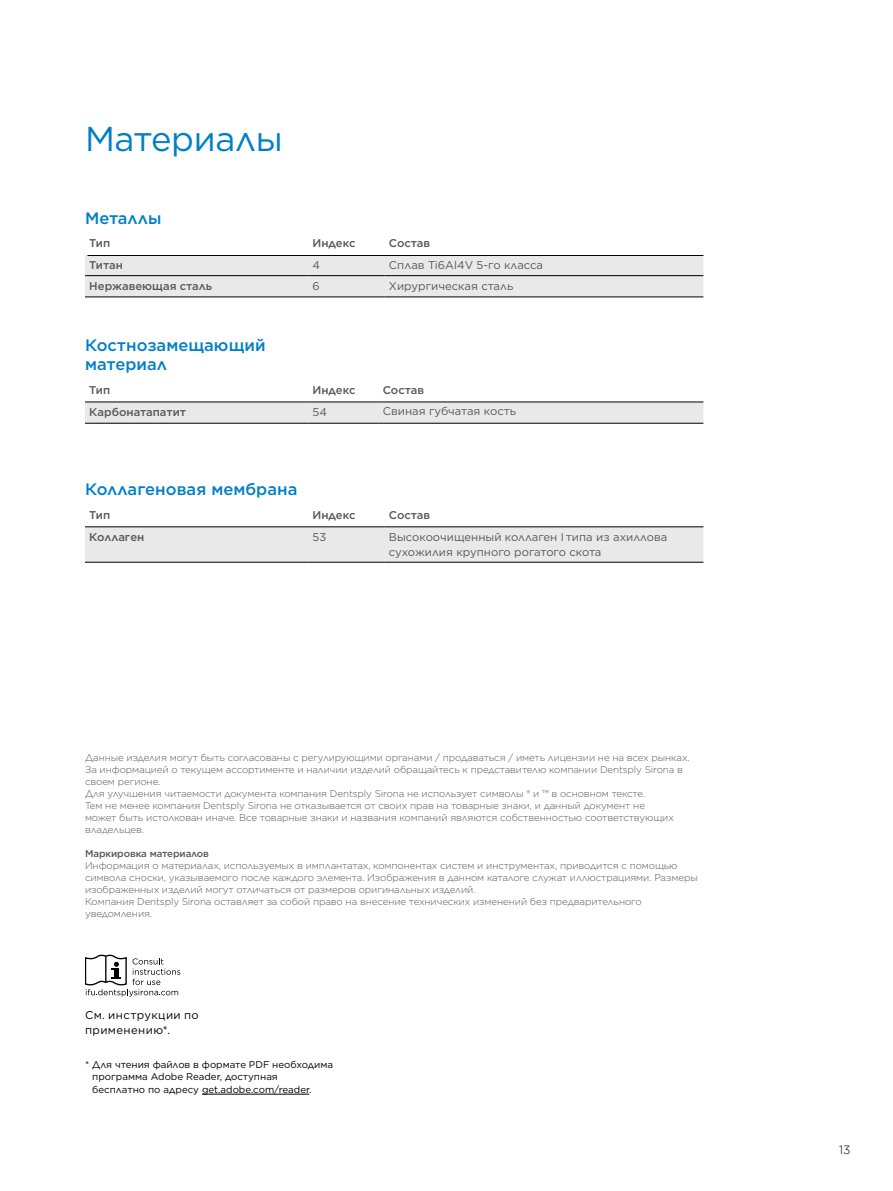
<style>
.page{position:relative;width:893px;height:1191px;background:#fff}
.page>*{position:absolute;margin:0;border:0;box-sizing:border-box;transform-origin:0 0}
.t1{font:34.5px "Gotham";letter-spacing:-.01em;color:#007fc6}
.t2{font:500 16.5px/19.5px "Gotham";letter-spacing:.005em;color:#007fc6}
.t3{font:300 12px "Gotham";color:#000}
.t4{font:11.25px/15px "Gotham";letter-spacing:.005em;color:#57575a}
.t5{font:500 11.25px "Gotham";letter-spacing:.005em;color:#57575a}
.t6{font:11.25px/15px "Gotham";letter-spacing:.035em;color:#000}
.t7{font:300 9.75px/12px "Gotham";letter-spacing:-.01em;color:#57575a}
.t8{font:9.75px/12.8px "Gotham";color:#000}
.t9{font:500 9.75px "Gotham";letter-spacing:-.01em;color:#57575a}
</style>
<div class="page">
<div style="left:85px;top:255px;width:618px;height:42px;background:#e9e9ea"></div>
<hr style="left:85px;top:297px;width:223px;height:1px;background:#000">
<hr style="left:308px;top:297px;width:77px;height:1px;background:#000">
<hr style="left:385px;top:297px;width:318px;height:1px;background:#000">
<hr style="left:85px;top:275px;width:223px;height:1px;background:#000">
<hr style="left:308px;top:275px;width:77px;height:1px;background:#000">
<hr style="left:385px;top:275px;width:318px;height:1px;background:#000">
<div style="left:85px;top:403px;width:618px;height:20px;background:#e9e9ea"></div>
<hr style="left:85px;top:402px;width:223px;height:1px;background:#000">
<hr style="left:308px;top:402px;width:70px;height:1px;background:#000">
<hr style="left:378px;top:402px;width:325px;height:1px;background:#000">
<hr style="left:85px;top:423px;width:223px;height:1px;background:#000">
<hr style="left:308px;top:423px;width:70px;height:1px;background:#000">
<hr style="left:378px;top:423px;width:325px;height:1px;background:#000">
<div style="left:85px;top:527px;width:618px;height:35px;background:#e9e9ea"></div>
<hr style="left:85px;top:526px;width:223px;height:1px;background:#000">
<hr style="left:308px;top:526px;width:77px;height:1px;background:#000">
<hr style="left:385px;top:526px;width:318px;height:1px;background:#000">
<hr style="left:85px;top:562px;width:223px;height:1px;background:#000">
<hr style="left:308px;top:562px;width:77px;height:1px;background:#000">
<hr style="left:385px;top:562px;width:318px;height:1px;background:#000">
<hr style="left:88px;top:255px;width:615px;height:1px;background:#000">
<hr style="left:202px;top:1093px;width:107px;height:1px;background:#000">
<svg style="left:85px;top:954px;width:95px;height:42px"></svg>
<h1 class="t1" style="left:85px;top:117px;width:199px">Материалы</h1>
<h2 class="t2" style="left:85px;top:208px;width:78px">Металлы</h2>
<p class="t5" style="left:89px;top:236px;width:22px">Тип</p>
<p class="t5" style="left:312px;top:236px;width:45px">Индекс</p>
<p class="t5" style="left:389px;top:236px;width:43px">Состав</p>
<p class="t5" style="left:89px;top:257px;width:35px">Титан</p>
<p class="t4" style="left:312px;top:257px;width:9px">4</p>
<p class="t4" style="left:389px;top:257px;width:156px">Сплав Ti6Al4V 5-го класса</p>
<p class="t5" style="left:89px;top:279px;width:124px">Нержавеющая сталь</p>
<p class="t4" style="left:312px;top:278px;width:9px">6</p>
<p class="t4" style="left:389px;top:278px;width:126px">Хирургическая сталь</p>
<h2 class="t2" style="left:85px;top:335px;width:182px">Костнозамещающий материал</h2>
<p class="t5" style="left:89px;top:382px;width:22px">Тип</p>
<p class="t5" style="left:312px;top:382px;width:45px">Индекс</p>
<p class="t5" style="left:383px;top:382px;width:43px">Состав</p>
<p class="t5" style="left:89px;top:405px;width:98px">Карбонатапатит</p>
<p class="t4" style="left:312px;top:404px;width:16px">54</p>
<p class="t4" style="left:383px;top:404px;width:135px">Свиная губчатая кость</p>
<h2 class="t2" style="left:85px;top:479px;width:214px">Коллагеновая мембрана</h2>
<p class="t5" style="left:89px;top:507px;width:22px">Тип</p>
<p class="t5" style="left:312px;top:507px;width:45px">Индекс</p>
<p class="t5" style="left:389px;top:507px;width:43px">Состав</p>
<p class="t5" style="left:89px;top:530px;width:57px">Коллаген</p>
<p class="t4" style="left:312px;top:529px;width:15px">53</p>
<p class="t4" style="left:389px;top:529px;width:280px">Высокоочищенный коллаген I типа из ахиллова сухожилия крупного рогатого скота</p>
<p class="t7" style="left:85px;top:751px;width:606px">Данные изделия могут быть согласованы с регулирующими органами / продаваться / иметь лицензии не на всех рынках.<br>За информацией о текущем ассортименте и наличии изделий обращайтесь к представителю компании Dentsply Sirona в своем регионе.<br>Для улучшения читаемости документа компания Dentsply Sirona не использует символы ® и ™ в основном тексте.<br>Тем не менее компания Dentsply Sirona не отказывается от своих прав на товарные знаки, и данный документ не<br>может быть истолкован иначе. Все товарные знаки и названия компаний являются собственностью соответствующих владельцев.</p>
<p class="t9" style="left:85px;top:847px;width:126px">Маркировка материалов</p>
<p class="t7" style="left:85px;top:859px;width:614px">Информация о материалах, используемых в имплантатах, компонентах систем и инструментах, приводится с помощью символа сноски, указываемого после каждого элемента. Изображения в данном каталоге служат иллюстрациями. Размеры изображенных изделий могут отличаться от размеров оригинальных изделий.<br>Компания Dentsply Sirona оставляет за собой право на внесение технических изменений без предварительного уведомления.</p>
<p class="t6" style="left:85px;top:1007px;width:115px">См. инструкции по применению*.</p>
<p class="t8" style="left:92px;top:1057px;width:242px;text-indent:-7px">* Для чтения файлов в формате PDF необходима программа Adobe Reader, доступная бесплатно по адресу get.adobe.com/reader.</p>
<p class="t3" style="left:839px;top:1142px;width:13px">13</p>
</div>
